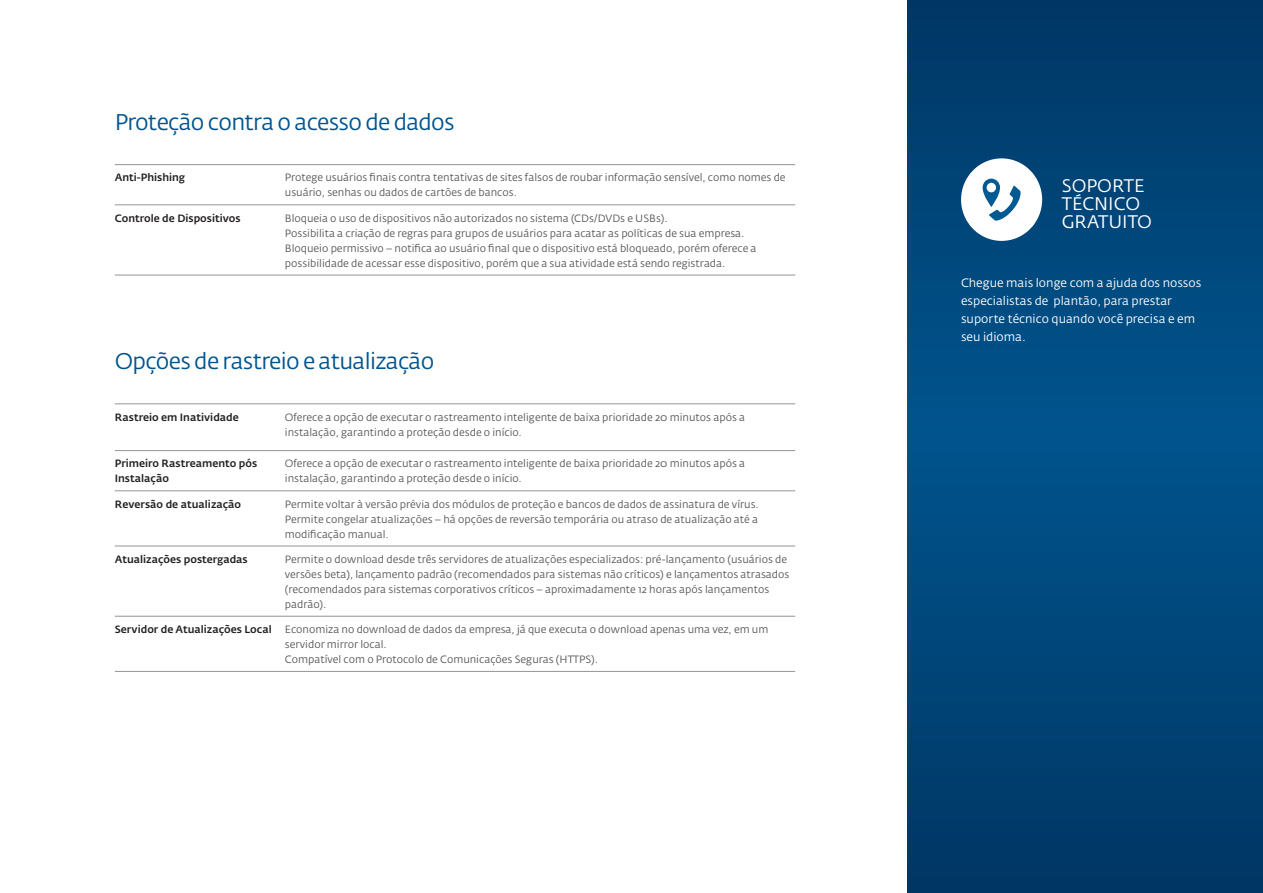
<style>
.page{position:relative;width:1263px;height:893px;background:#fff}
.page>*{position:absolute;margin:0;border:0;box-sizing:border-box;transform-origin:0 0}
.HDL{font:22.5px "Fedra Sans Alt Pro";letter-spacing:-.03em;color:#00548e}
.t1{font:18px/18px "Fedra Sans Alt Pro";color:#fff}
.t2{font:12px/18px "Fedra Sans Alt Pro";color:#fff}
.t3{font:10.5px/15px "Fedra Sans Alt Pro";color:#57585a}
.SubHDL_Color{font:500 10.5px/15px "Fedra Sans Alt Pro";color:#231f20}
.SubHDL_Black{font:500 10.5px "Fedra Sans Alt Pro";color:#231f20}
</style>
<div class="page">
<svg style="left:908px;top:0;width:355px;height:893px;background:#004578"></svg>
<hr style="left:115px;top:204px;width:170px;height:1px;background:#939598">
<hr style="left:285px;top:204px;width:510px;height:1px;background:#939598">
<hr style="left:115px;top:164px;width:170px;height:1px;background:#939598">
<hr style="left:285px;top:164px;width:510px;height:1px;background:#939598">
<hr style="left:115px;top:275px;width:170px;height:1px;background:#939598">
<hr style="left:285px;top:275px;width:510px;height:1px;background:#939598">
<hr style="left:115px;top:403px;width:170px;height:1px;background:#939598">
<hr style="left:285px;top:403px;width:510px;height:1px;background:#939598">
<hr style="left:115px;top:450px;width:170px;height:1px;background:#939598">
<hr style="left:285px;top:450px;width:510px;height:1px;background:#939598">
<hr style="left:115px;top:490px;width:170px;height:1px;background:#939598">
<hr style="left:285px;top:490px;width:510px;height:1px;background:#939598">
<hr style="left:115px;top:616px;width:170px;height:1px;background:#939598">
<hr style="left:285px;top:616px;width:510px;height:1px;background:#939598">
<hr style="left:115px;top:546px;width:170px;height:1px;background:#939598">
<hr style="left:285px;top:546px;width:510px;height:1px;background:#939598">
<hr style="left:115px;top:671px;width:170px;height:1px;background:#939598">
<hr style="left:285px;top:671px;width:510px;height:1px;background:#939598">
<div style="left:961px;top:158px;width:81px;height:83px;background:#fff;border-radius:50%"></div>
<svg style="left:983px;top:179px;width:38px;height:42px"></svg>
<p class="HDL" style="left:115px;top:108px;width:341px">Proteção contra o acesso de dados</p>
<p class="SubHDL_Color" style="left:115px;top:170px;width:72px">Anti-Phishing</p>
<p class="t3" style="left:285px;top:170px;width:502px">Protege usuários finais contra tentativas de sites falsos de roubar informação sensível, como nomes de usuário, senhas ou dados de cartões de bancos.</p>
<p class="SubHDL_Color" style="left:115px;top:210px;width:127px">Controle de Dispositivos</p>
<p class="t3" style="left:285px;top:210px;width:384px">Bloqueia o uso de dispositivos não autorizados no sistema (CDs/DVDs e USBs).</p>
<p class="t3" style="left:285px;top:225px;width:461px">Possibilita a criação de regras para grupos de usuários para acatar as políticas de sua empresa.</p>
<p class="t3" style="left:285px;top:240px;width:473px">Bloqueio permissivo – notifica ao usuário final que o dispositivo está bloqueado, porém oferece a possibilidade de acessar esse dispositivo, porém que a sua atividade está sendo registrada.</p>
<p class="HDL" style="left:115px;top:347px;width:321px">Opções de rastreio e atualização</p>
<p class="SubHDL_Color" style="left:115px;top:409px;width:126px">Rastreio em Inatividade</p>
<p class="t3" style="left:285px;top:409px;width:462px">Oferece a opção de executar o rastreamento inteligente de baixa prioridade 20 minutos após a instalação, garantindo a proteção desde o início.</p>
<p class="SubHDL_Color" style="left:115px;top:456px;width:144px">Primeiro Rastreamento pós<br>Instalação</p>
<p class="t3" style="left:285px;top:456px;width:462px">Oferece a opção de executar o rastreamento inteligente de baixa prioridade 20 minutos após a instalação, garantindo a proteção desde o início.</p>
<p class="SubHDL_Black" style="left:115px;top:497px;width:128px">Reversão de atualização</p>
<p class="t3" style="left:285px;top:496px;width:475px">Permite voltar à versão prévia dos módulos de proteção e bancos de dados de assinatura de vírus.</p>
<p class="t3" style="left:285px;top:511px;width:475px">Permite congelar atualizações – há opções de reversão temporária ou atraso de atualização até a modificação manual.</p>
<p class="SubHDL_Color" style="left:115px;top:551px;width:135px">Atualizações postergadas</p>
<p class="t3" style="left:285px;top:551px;width:506px">Permite o download desde três servidores de atualizações especializados: pré-lançamento (usuários de versões beta), lançamento padrão (recomendados para sistemas não críticos) e lançamentos atrasados (recomendados para sistemas corporativos críticos – aproximadamente 12 horas após lançamentos padrão).</p>
<p class="SubHDL_Color" style="left:115px;top:622px;width:158px">Servidor de Atualizações Local</p>
<p class="t3" style="left:285px;top:622px;width:485px">Economiza no download de dados da empresa, já que executa o download apenas uma vez, em um servidor mirror local.</p>
<p class="t3" style="left:285px;top:652px;width:315px">Compatível com o Protocolo de Comunicações Seguras (HTTPS).</p>
<p class="t1" style="left:1062px;top:176px;width:92px">SOPORTE<br>TÉCNICO<br>GRATUITO</p>
<p class="t2" style="left:961px;top:274px;width:242px">Chegue mais longe com a ajuda dos nossos especialistas de plantão, para prestar suporte técnico quando você precisa e em seu idioma.</p>
</div>
